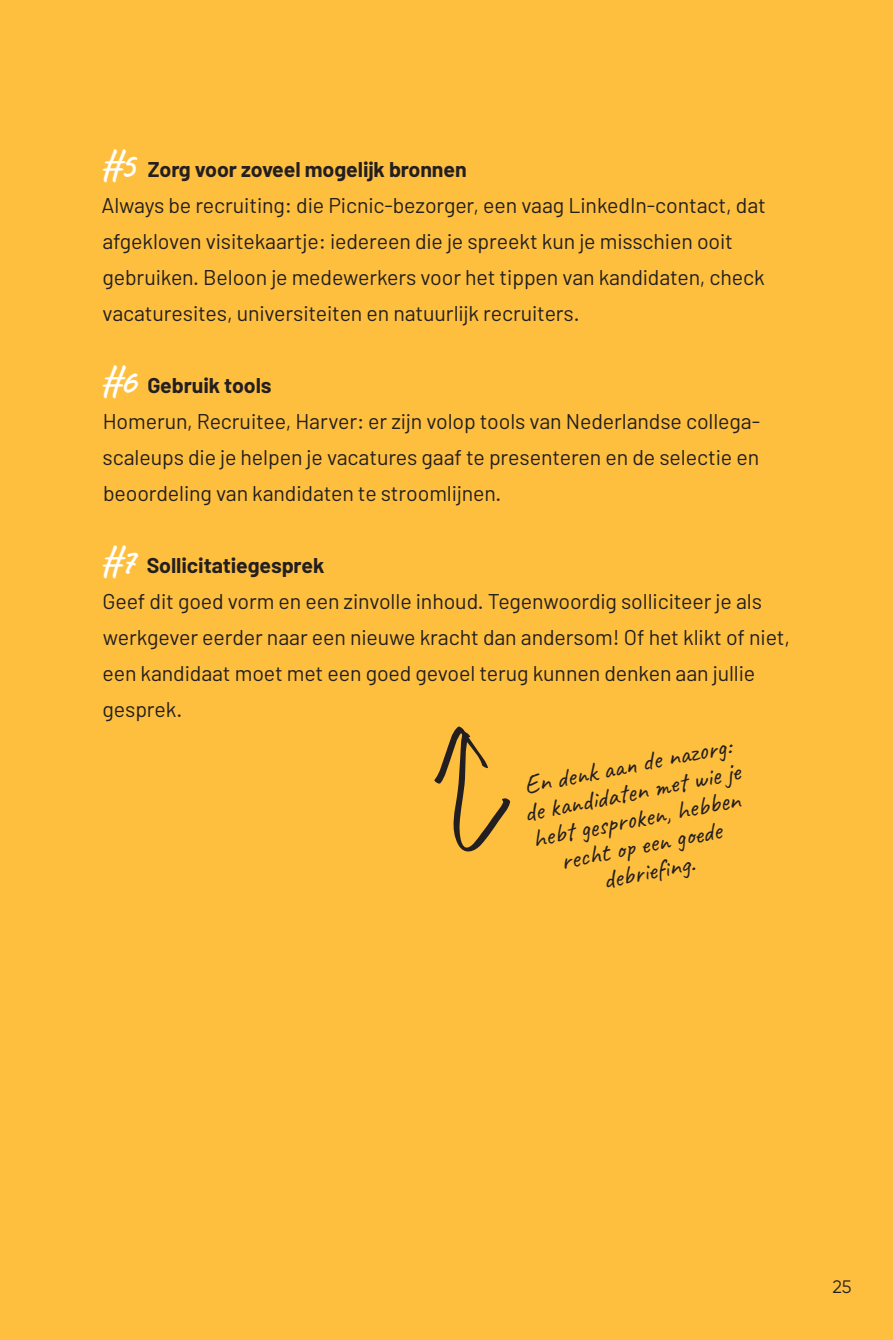
<style>
.page{position:relative;width:893px;height:1340px;background:#fff}
.page>*{position:absolute;margin:0;border:0;box-sizing:border-box;transform-origin:0 0}
.t1{font:27px/27px "Caveat";color:#231f20;text-align:center}
.t2{font:21.38px/36px "Barlow";letter-spacing:-.005em;color:#231f20}
.t3{font:18px "Gilroy";color:#231f20}
.s1{font-family:"Caveat";font-weight:700;font-size:36px;color:#fff}
.s2{font-weight:700}
</style>
<div class="page">
<div style="left:1px;top:0;width:892px;height:1339px;background:#ffbf3e"></div>
<svg style="left:434px;top:726px;width:76px;height:126px"></svg>
<p class="t2" style="left:100px;top:150px;width:667px"><span class="s1">#5</span> <span class="s2">Zorg voor zoveel mogelijk bronnen<br></span>Always be recruiting: die Picnic-bezorger, een vaag LinkedIn-contact, dat afgekloven visitekaartje: iedereen die je spreekt kun je misschien ooit gebruiken. Beloon je medewerkers voor het tippen van kandidaten, check vacaturesites, universiteiten en natuurlijk recruiters.</p>
<p class="t2" style="left:100px;top:366px;width:661px"><span class="s1">#6</span> <span class="s2">Gebruik tools<br></span>Homerun, Recruitee, Harver: er zijn volop tools van Nederlandse collega&shy;scaleups die je helpen je vacatures gaaf te presenteren en de selectie en beoordeling van kandidaten te stroomlijnen.</p>
<p class="t2" style="left:100px;top:546px;width:691px"><span class="s1">#7</span> <span class="s2">Sollicitatiegesprek<br></span>Geef dit goed vorm en een zinvolle inhoud. Tegenwoordig solliciteer je als werkgever eerder naar een nieuwe kracht dan andersom! Of het klikt of niet, een kandidaat moet met een goed gevoel terug kunnen denken aan jullie gesprek.</p>
<p class="t1" style="left:516px;top:773px;width:221px;rotate:-11deg">En denk aan de nazorg: de kandidaten met wie je hebt gesproken, hebben recht op een goede debriefi ng.</p>
<p class="t3" style="left:832px;top:1275px;width:20px">25</p>
</div>
